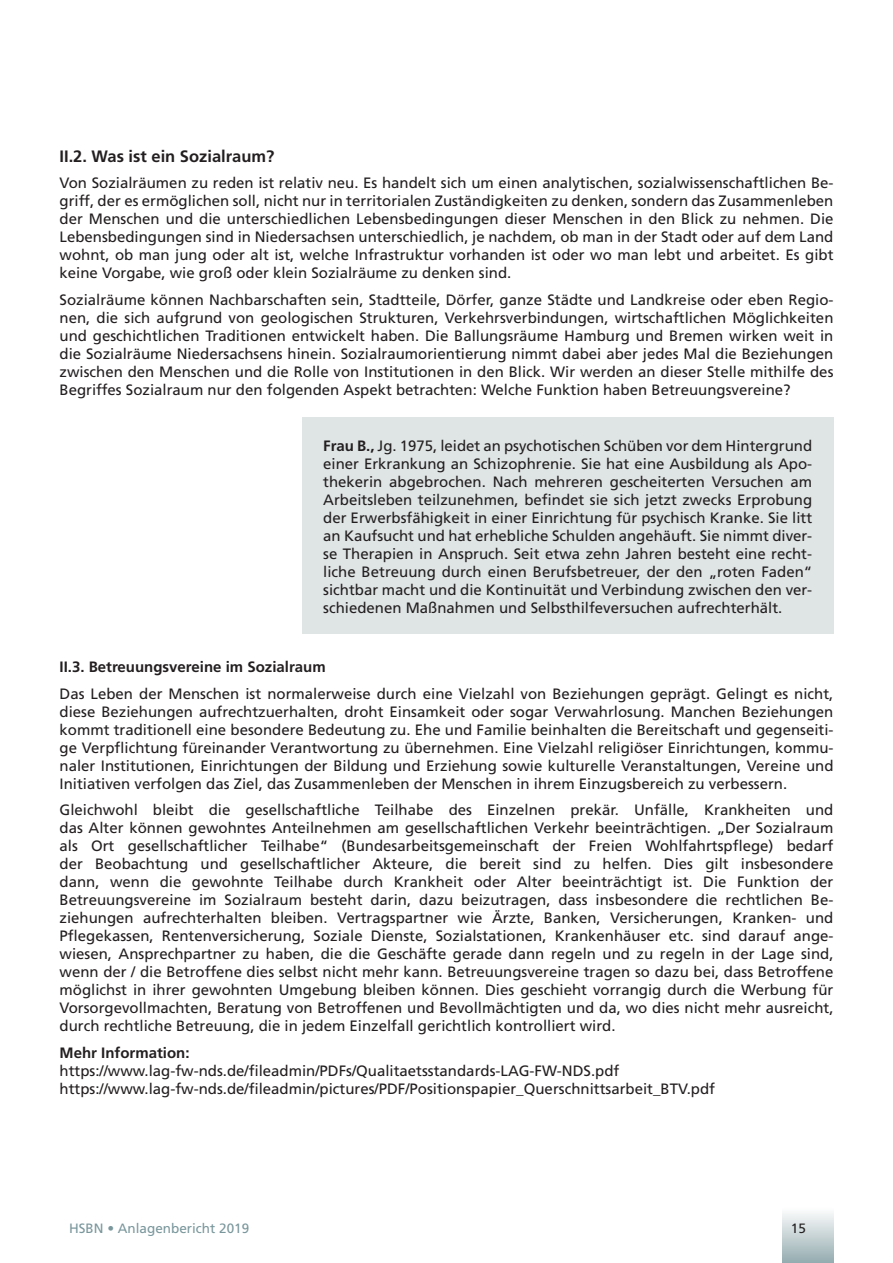
<style>
.page{position:relative;width:893px;height:1263px;background:#fff}
.page>*{position:absolute;margin:0;border:0;box-sizing:border-box;transform-origin:0 0}
.t1{font:700 16.5px "Frutiger";color:#231f20}
.t2{font:15px/18px "Frutiger";color:#231f20;text-align:justify}
.t3{font:700 15px "Frutiger";color:#231f20}
.t4{font:13.5px "Frutiger";color:#7a979c}
.t5{font:13.5px "Frutiger";color:#231f20}
.s1{font-weight:700}
</style>
<div class="page">
<div style="left:782px;top:1208px;width:51px;height:55px;background:linear-gradient(to bottom,#fdfdfd,#95acaf)"></div>
<div style="left:302px;top:418px;width:531px;height:216px;background:#dfe4e5"></div>
<p class="t1" style="left:60px;top:146px;width:216px">II.2. Was ist ein Sozialraum?</p>
<p class="t2" style="left:60px;top:174px;width:775px">Von Sozialräumen zu reden ist relativ neu. Es handelt sich um einen analytischen, sozialwissenschaftlichen Be&shy;griff, der es ermöglichen soll, nicht nur in territorialen Zuständigkeiten zu denken, sondern das Zusammenleben der Menschen und die unterschiedlichen Lebensbedingungen dieser Menschen in den Blick zu nehmen. Die Lebensbedingungen sind in Niedersachsen unterschiedlich, je nachdem, ob man in der Stadt oder auf dem Land wohnt, ob man jung oder alt ist, welche Infrastruktur vorhanden ist oder wo man lebt und arbeitet. Es gibt keine Vorgabe, wie groß oder klein Sozialräume zu denken sind.</p>
<p class="t2" style="left:60px;top:290px;width:775px">Sozialräume können Nachbarschaften sein, Stadtteile, Dörfer, ganze Städte und Landkreise oder eben Regio&shy;nen, die sich aufgrund von geologischen Strukturen, Verkehrsverbindungen, wirtschaftlichen Möglichkeiten und geschichtlichen Traditionen entwickelt haben. Die Ballungsräume Hamburg und Bremen wirken weit in die Sozialräume Niedersachsens hinein. Sozialraumorientierung nimmt dabei aber jedes Mal die Beziehungen zwischen den Menschen und die Rolle von Institutionen in den Blick. Wir werden an dieser Stelle mithilfe des Begriffes Sozialraum nur den folgenden Aspekt betrachten: Welche Funktion haben Betreuungsvereine?</p>
<p class="t2" style="left:323px;top:436px;width:491px"><span class="s1">Frau B.,</span> Jg. 1975, leidet an psychotischen Schüben vor dem Hintergrund einer Erkrankung an Schizophrenie. Sie hat eine Ausbildung als Apo&shy;thekerin abgebrochen. Nach mehreren gescheiterten Versuchen am Arbeitsleben teilzunehmen, befindet sie sich jetzt zwecks Erprobung der Erwerbsfähigkeit in einer Einrichtung für psychisch Kranke. Sie litt an Kaufsucht und hat erhebliche Schulden angehäuft. Sie nimmt diver&shy;se Therapien in Anspruch. Seit etwa zehn Jahren besteht eine recht&shy;liche Betreuung durch einen Berufsbetreuer, der den „roten Faden“ sichtbar macht und die Kontinuität und Verbindung zwischen den ver&shy;schiedenen Maßnahmen und Selbsthilfeversuchen aufrechterhält.</p>
<p class="t3" style="left:60px;top:658px;width:268px">II.3. Betreuungsvereine im Sozialraum</p>
<p class="t2" style="left:60px;top:684px;width:775px">Das Leben der Menschen ist normalerweise durch eine Vielzahl von Beziehungen geprägt. Gelingt es nicht, diese Beziehungen aufrechtzuerhalten, droht Einsamkeit oder sogar Verwahrlosung. Manchen Beziehungen kommt traditionell eine besondere Bedeutung zu. Ehe und Familie beinhalten die Bereitschaft und gegenseiti&shy;ge Verpflichtung füreinander Verantwortung zu übernehmen. Eine Vielzahl religiöser Einrichtungen, kommu&shy;naler Institutionen, Einrichtungen der Bildung und Erziehung sowie kulturelle Veranstaltungen, Vereine und Initiativen verfolgen das Ziel, das Zusammenleben der Menschen in ihrem Einzugsbereich zu verbessern.</p>
<p class="t2" style="left:60px;top:801px;width:775px">Gleichwohl bleibt die gesellschaftliche Teilhabe des Einzelnen prekär. Unfälle, Krankheiten und das Alter können gewohntes Anteilnehmen am gesellschaftlichen Verkehr beeinträchtigen. „Der Sozialraum als Ort gesellschaftlicher Teilhabe“ (Bundesarbeitsgemeinschaft der Freien Wohlfahrtspflege) bedarf der Beobachtung und gesellschaftlicher Akteure, die bereit sind zu helfen. Dies gilt insbesondere dann, wenn die gewohnte Teilhabe durch Krankheit oder Alter beeinträchtigt ist. Die Funktion der Betreuungsvereine im Sozialraum besteht darin, dazu beizutragen, dass insbesondere die rechtlichen Be&shy;ziehungen aufrechterhalten bleiben. Vertragspartner wie Ärzte, Banken, Versicherungen, Kranken- und Pflegekassen, Rentenversicherung, Soziale Dienste, Sozialstationen, Krankenhäuser etc. sind darauf ange&shy;wiesen, Ansprechpartner zu haben, die die Geschäfte gerade dann regeln und zu regeln in der Lage sind, wenn der / die Betroffene dies selbst nicht mehr kann. Betreuungsvereine tragen so dazu bei, dass Betroffene möglichst in ihrer gewohnten Umgebung bleiben können. Dies geschieht vorrangig durch die Werbung für Vorsorgevollmachten, Beratung von Betroffenen und Bevollmächtigten und da, wo dies nicht mehr ausreicht, durch rechtliche Betreuung, die in jedem Einzelfall gerichtlich kontrolliert wird.</p>
<p class="t3" style="left:60px;top:1044px;width:132px">Mehr Information:</p>
<p class="t2" style="left:60px;top:1061px;width:657px">https://www.lag-fw-nds.de/fileadmin/PDFs/Qualitaetsstandards-LAG-FW-NDS.pdf https://www.lag-fw-nds.de/fileadmin/pictures/PDF/Positionspapier_Querschnittsarbeit_BTV.pdf</p>
<p class="t4" style="left:69px;top:1220px;width:182px">HSBN • Anlagenbericht 2019</p>
<p class="t5" style="left:791px;top:1220px;width:17px">15</p>
</div>
